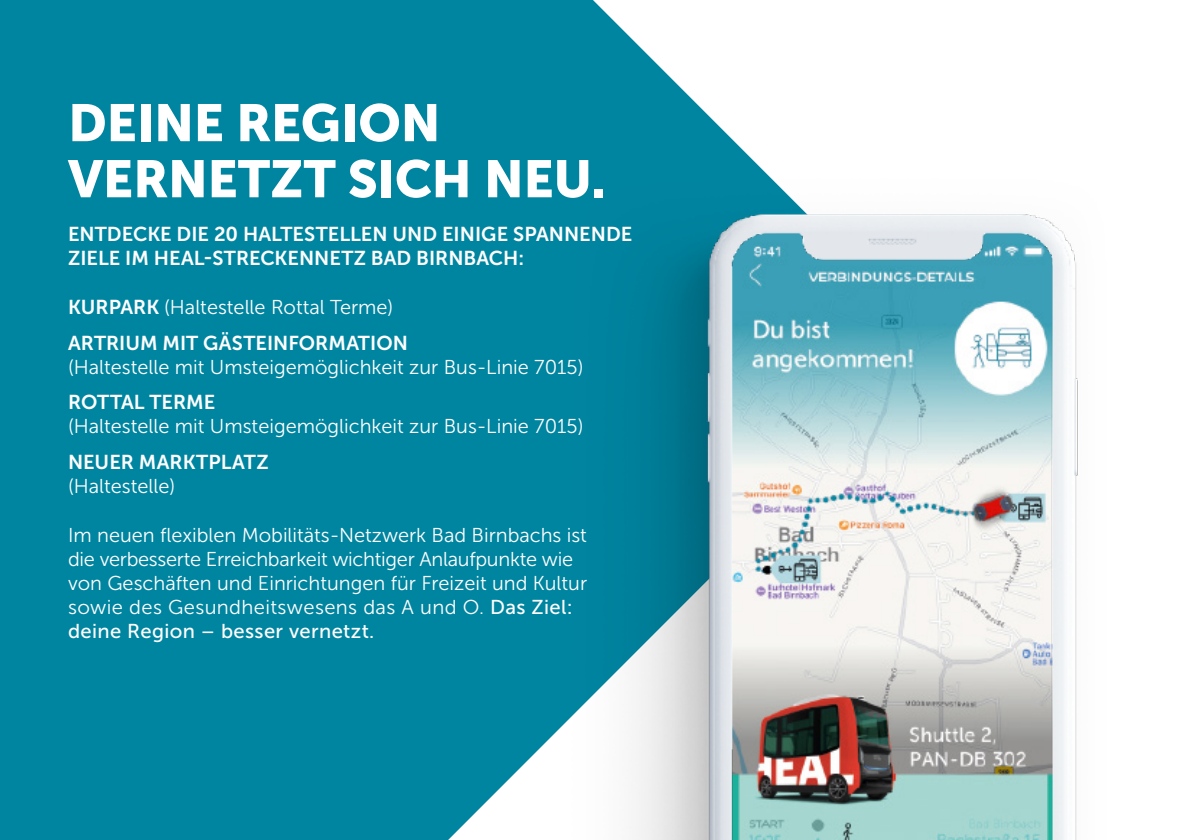
<style>
.page{position:relative;width:1191px;height:840px;background:#fff}
.page>*{position:absolute;margin:0;border:0;box-sizing:border-box;transform-origin:0 0}
.t1{font:52px/56px "Museo Sans 900";letter-spacing:-.01em;color:#fff}
.t2{font:20px/24px "Museo Sans 300";color:#fff}
.t3{font:20px/24px "Museo Sans 700";color:#fff}
.t4{font:20px "Museo Sans 500";letter-spacing:.02em;color:#fff}
.s1{font-family:"Museo Sans 700"}
.s2{font-family:"Museo Sans 500"}
</style>
<div class="page">
<div style="left:0;top:0;width:767px;height:839px;background:#0085a1"></div>
<img style="left:571px;top:174px;width:507px;height:665px">
<h1 class="t1" style="left:68px;top:95px;width:539px">DEINE REGION<br>VERNETZT SICH NEU.</h1>
<p class="t3" style="left:68px;top:222px;width:566px">ENTDECKE DIE 20 HALTESTELLEN UND EINIGE SPANNENDE<br>ZIELE IM HEAL-STRECKENNETZ BAD BIRNBACH:</p>
<p class="t2" style="left:68px;top:295px;width:327px"><span class="s1">KURPARK</span> (Haltestelle Rottal Terme)</p>
<p class="t3" style="left:68px;top:331px;width:341px">ARTRIUM MIT GÄSTEINFORMATION</p>
<p class="t2" style="left:68px;top:355px;width:517px">(Haltestelle mit Umsteigemöglichkeit zur Bus-Linie 7015)</p>
<p class="t3" style="left:68px;top:390px;width:149px">ROTTAL TERME</p>
<p class="t2" style="left:68px;top:414px;width:517px">(Haltestelle mit Umsteigemöglichkeit zur Bus-Linie 7015)</p>
<p class="t3" style="left:68px;top:449px;width:202px">NEUER MARKTPLATZ</p>
<p class="t2" style="left:68px;top:473px;width:109px">(Haltestelle)</p>
<p class="t2" style="left:68px;top:522px;width:520px">Im neuen flexiblen Mobilitäts-Netzwerk Bad Birnbachs ist die verbesserte Erreichbarkeit wichtiger Anlaufpunkte wie von Geschäften und Einrichtungen für Freizeit und Kultur sowie des Gesundheitswesens das A und O. <span class="s2">Das Ziel:</span></p>
<p class="t4" style="left:68px;top:619px;width:308px">deine Region – besser vernetzt.</p>
</div>
